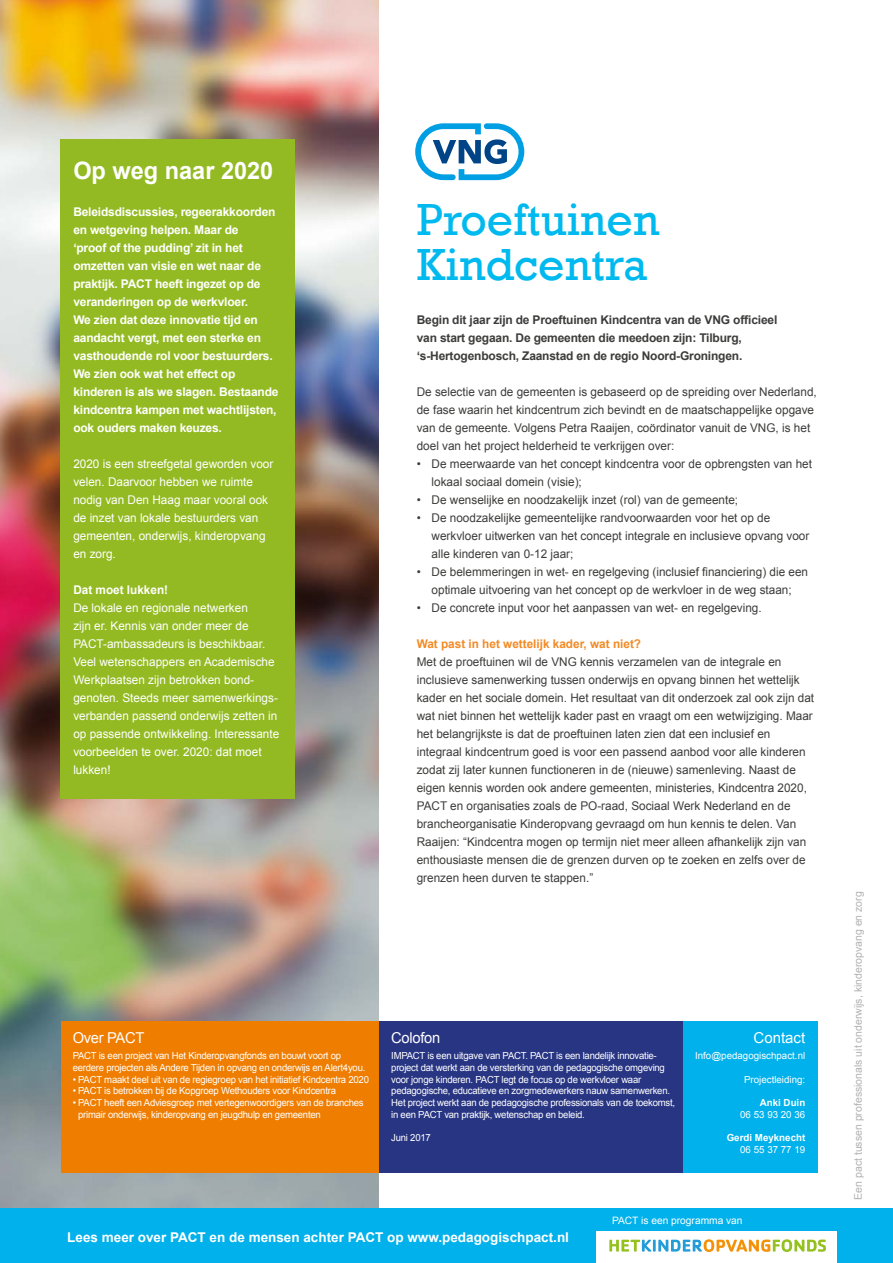
<style>
.page{position:relative;width:893px;height:1263px;background:#fff}
.page>*{position:absolute;margin:0;border:0;box-sizing:border-box;transform-origin:0 0}
.t1{font:46.05px/45px "Rockwell";color:#00b9ee}
.t2{font:700 24px "Arial";color:#fff}
.t3{font:15px "Arial";letter-spacing:-.02em;color:#fff}
.t4{font:15px "Arial";color:#fff}
.t5{font:700 13.5px "Arial";color:#fff}
.t6{font:12px/18px "Arial";color:#3c3c3b}
.t7{font:12px/18px "Arial";color:#fff}
.t8{font:700 12px/18px "Arial";letter-spacing:-.015em;color:#fff}
.t9{font:700 12px/18px "Arial";letter-spacing:-.015em;color:#3c3c3b}
.t10{font:700 12px "Arial";color:#f28a25}
.t11{font:10.5px "Arial";color:#b3b2b2}
.t12{font:10.2px "Arial";color:#fff}
.t13{font:9.75px/11.7px "Arial";letter-spacing:-.025em;color:#fff}
.t14{font:9.75px "Arial";color:#fff}
.t15{font:700 9.75px "Arial";color:#fff}
</style>
<div class="page">
<img style="left:0;top:0;width:378px;height:1209px">
<div style="left:0;top:1209px;width:893px;height:54px;background:#00b1eb"></div>
<div style="left:596px;top:1231px;width:241px;height:32px;background:#fff"></div>
<svg style="left:609px;top:1239px;width:217px;height:13px"></svg>
<div style="left:61px;top:140px;width:234px;height:659px;background:#93ba22"></div>
<div style="left:378px;top:1021px;width:306px;height:152px;background:#283583"></div>
<div style="left:61px;top:1021px;width:317px;height:152px;background:#ef7d00"></div>
<div style="left:684px;top:1021px;width:134px;height:152px;background:#00b1eb"></div>
<svg style="left:415px;top:123px;width:109px;height:57px"></svg>
<h2 class="t2" style="left:73px;top:157px;width:202px">Op weg naar 2020</h2>
<p class="t8" style="left:73px;top:203px;width:207px">Beleidsdiscussies, regeerakkoorden en wetgeving helpen. Maar de<br>‘proof of the pudding’ zit in het omzetten van visie en wet naar de praktijk. PACT heeft ingezet op de veranderingen op de werkvloer.<br>We zien dat deze innovatie tijd en aandacht vergt, met een sterke en vasthoudende rol voor bestuurders.<br>We zien ook wat het effect op kinderen is als we slagen. Bestaande kindcentra kampen met wachtlijsten, ook ouders maken keuzes.</p>
<p class="t7" style="left:73px;top:455px;width:202px">2020 is een streefgetal geworden voor velen. Daarvoor hebben we ruimte nodig van Den Haag maar vooral ook de inzet van lokale bestuurders van gemeenten, onderwijs, kinderopvang en zorg.</p>
<p class="t8" style="left:73px;top:581px;width:96px">Dat moet lukken!</p>
<p class="t7" style="left:73px;top:599px;width:207px">De lokale en regionale netwerken<br>zijn er. Kennis van onder meer de PACT-ambassadeurs is beschikbaar.<br>Veel wetenschappers en Academische Werkplaatsen zijn betrokken bond&shy;genoten. Steeds meer samenwerkings&shy;verbanden passend onderwijs zetten in op passende ontwikkeling. Interessante voorbeelden te over. 2020: dat moet lukken!</p>
<h1 class="t1" style="left:417px;top:198px;width:244px">Proeftuinen<br>Kindcentra</h1>
<p class="t9" style="left:417px;top:311px;width:362px">Begin dit jaar zijn de Proeftuinen Kindcentra van de VNG officieel van start gegaan. De gemeenten die meedoen zijn: Tilburg, ‘s-Hertogenbosch, Zaanstad en de regio Noord-Groningen.</p>
<p class="t6" style="left:417px;top:383px;width:402px">De selectie van de gemeenten is gebaseerd op de spreiding over Nederland, de fase waarin het kindcentrum zich bevindt en de maatschappelijke opgave van de gemeente. Volgens Petra Raaijen, coördinator vanuit de VNG, is het doel van het project helderheid te verkrijgen over:</p>
<p class="t6" style="left:432px;top:455px;width:382px;text-indent:-15px">• De meerwaarde van het concept kindcentra voor de opbrengsten van het lokaal sociaal domein (visie);</p>
<p class="t6" style="left:417px;top:491px;width:323px">• De wenselijke en noodzakelijk inzet (rol) van de gemeente;</p>
<p class="t6" style="left:432px;top:509px;width:379px;text-indent:-15px">• De noodzakelijke gemeentelijke randvoorwaarden voor het op de werkvloer uitwerken van het concept integrale en inclusieve opvang voor alle kinderen van 0-12 jaar;</p>
<p class="t6" style="left:417px;top:563px;width:393px;text-align:center">• De belemmeringen in wet- en regelgeving (inclusief financiering) die een optimale uitvoering van het concept op de werkvloer in de weg staan;</p>
<p class="t6" style="left:417px;top:599px;width:346px">• De concrete input voor het aanpassen van wet- en regelgeving.</p>
<p class="t10" style="left:417px;top:637px;width:226px">Wat past in het wettelijk kader, wat niet?</p>
<p class="t6" style="left:417px;top:653px;width:399px">Met de proeftuinen wil de VNG kennis verzamelen van de integrale en inclusieve samenwerking tussen onderwijs en opvang binnen het wettelijk kader en het sociale domein. Het resultaat van dit onderzoek zal ook zijn dat wat niet binnen het wettelijk kader past en vraagt om een wetwijziging. Maar het belangrijkste is dat de proeftuinen laten zien dat een inclusief en integraal kindcentrum goed is voor een passend aanbod voor alle kinderen zodat zij later kunnen functioneren in de (nieuwe) samenleving. Naast de eigen kennis worden ook andere gemeenten, ministeries, Kindcentra 2020, PACT en organisaties zoals de PO-raad, Sociaal Werk Nederland en de brancheorganisatie Kinderopvang gevraagd om hun kennis te delen. Van Raaijen: “Kindcentra mogen op termijn niet meer alleen afhankelijk zijn van enthousiaste mensen die de grenzen durven op te zoeken en zelfs over de grenzen heen durven te stappen.”</p>
<p class="t3" style="left:73px;top:1029px;width:73px">Over PACT</p>
<p class="t13" style="left:73px;top:1050px;width:294px">PACT is een project van Het Kinderopvangfonds en bouwt voort op eerdere projecten als Andere Tijden in opvang en onderwijs en Alert4you.</p>
<p class="t13" style="left:73px;top:1073px;width:298px">• PACT maakt deel uit van de regiegroep van het initiatief Kindcentra 2020</p>
<p class="t13" style="left:73px;top:1085px;width:265px">• PACT is betrokken bij de Kopgroep Wethouders voor Kindcentra</p>
<p class="t13" style="left:78px;top:1097px;width:287px;text-indent:-6px">• PACT heeft een Adviesgroep met vertegenwoordigers van de branches primair onderwijs, kinderopvang en jeugdhulp en gemeenten</p>
<p class="t3" style="left:391px;top:1029px;width:50px">Colofon</p>
<p class="t13" style="left:391px;top:1050px;width:285px">IMPACT is een uitgave van PACT. PACT is een landelijk innovatie&shy;project dat werkt aan de versterking van de pedagogische omgeving voor jonge kinderen. PACT legt de focus op de werkvloer waar pedagogische, educatieve en zorgmedewerkers nauw samenwerken.<br>Het project werkt aan de pedagogische professionals van de toekomst, in een PACT van praktijk, wetenschap en beleid.</p>
<p class="t13" style="left:391px;top:1132px;width:41px">Juni 2017</p>
<p class="t4" style="left:754px;top:1029px;width:53px">Contact</p>
<p class="t14" style="left:695px;top:1050px;width:112px">Info@pedagogischpact.nl</p>
<p class="t14" style="left:744px;top:1074px;width:63px">Projectleiding:</p>
<p class="t15" style="left:760px;top:1097px;width:47px">Anki Duin</p>
<p class="t13" style="left:740px;top:1108px;width:67px">06 53 93 20 36</p>
<p class="t15" style="left:727px;top:1132px;width:80px">Gerdi Meyknecht</p>
<p class="t13" style="left:740px;top:1143px;width:67px">06 55 37 77 19</p>
<p class="t12" style="left:612px;top:1215px;width:132px">PACT is een programma van</p>
<p class="t5" style="left:67px;top:1229px;width:503px">Lees meer over PACT en de mensen achter PACT op www.pedagogischpact.nl</p>
<p class="t11" style="left:852px;top:1199px;width:310px;rotate:-90deg">Een pact tussen professionals uit onderwijs, kinderopvang en zorg</p>
</div>
